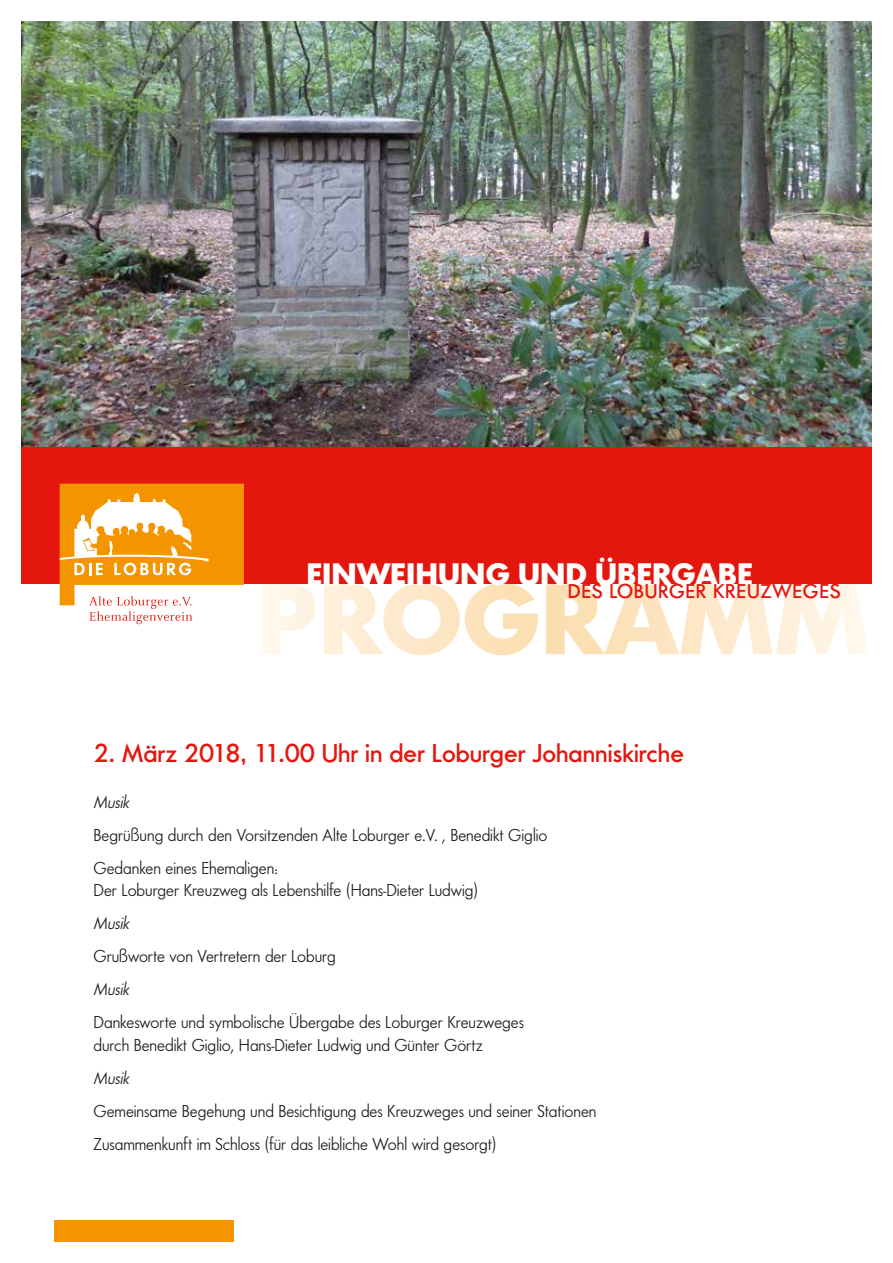
<style>
.page{position:relative;width:893px;height:1263px;background:#fff}
.page>*{position:absolute;margin:0;border:0;box-sizing:border-box;transform-origin:0 0}
.t1{font:700 105.15px "Futura No 2 D";color:#fff}
.t2{font:700 32.55px "Futura No 2 D";color:#fff}
.t3{font:500 27px "Futura No 2 D";color:#e4170f}
.t4{font:500 20.85px "Futura No 2 D";letter-spacing:.03em;color:#e4170f}
.t5{font:18px/33px "Futura No 2 D";color:#1a1a18}
.t6{font:italic 18px "Futura No 2 D";color:#1a1a18}
</style>
<div class="page">
<div style="left:21px;top:446px;width:851px;height:138px;background:#e4170f"></div>
<img style="left:21px;top:21px;width:851px;height:425px">
<svg style="left:60px;top:484px;width:184px;height:140px"></svg>
<div style="left:54px;top:1220px;width:180px;height:22px;background:#f49500"></div>
<h2 class="t2" style="left:306px;top:555px;width:448px">EINWEIHUNG UND ÜBERGABE</h2>
<p class="t4" style="left:568px;top:579px;width:275px">DES LOBURGER KREUZWEGES</p>
<h1 class="t1" style="left:256px;top:558px;width:615px">PROGRAMM</h1>
<h3 class="t3" style="left:94px;top:738px;width:592px">2. März 2018, 11.00 Uhr in der Loburger Johanniskirche</h3>
<p class="t6" style="left:94px;top:791px;width:41px">Musik</p>
<p class="t5" style="left:94px;top:818px;width:455px">Begrüßung durch den Vorsitzenden Alte Loburger e.V. , Benedikt Giglio<br>Gedanken eines Ehemaligen:</p>
<p class="t5" style="left:94px;top:874px;width:386px">Der Loburger Kreuzweg als Lebenshilfe (Hans-Dieter Ludwig)</p>
<p class="t6" style="left:94px;top:913px;width:41px">Musik</p>
<p class="t5" style="left:94px;top:940px;width:244px">Grußworte von Vertretern der Loburg</p>
<p class="t6" style="left:94px;top:979px;width:41px">Musik</p>
<p class="t5" style="left:94px;top:1011px;width:432px;line-height:22.5px">Dankesworte und symbolische Übergabe des Loburger Kreuzweges durch Benedikt Giglio, Hans-Dieter Ludwig und Günter Görtz</p>
<p class="t6" style="left:94px;top:1067px;width:41px">Musik</p>
<p class="t5" style="left:94px;top:1094px;width:504px">Gemeinsame Begehung und Besichtigung des Kreuzweges und seiner Stationen<br>Zusammenkunft im Schloss (für das leibliche Wohl wird gesorgt)</p>
</div>
